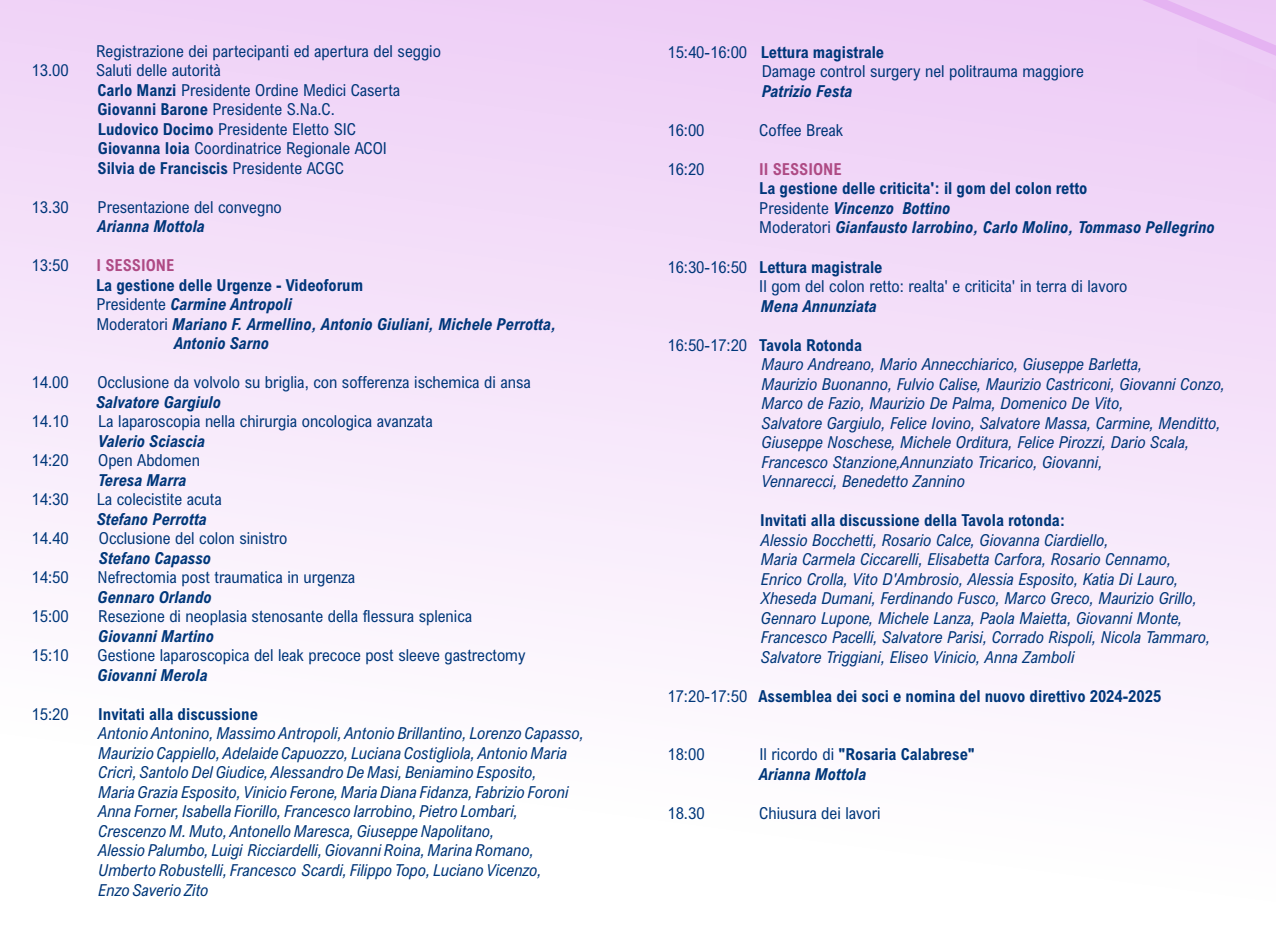
<style>
.page{position:relative;width:1276px;height:936px;background:#fff}
.page>*{position:absolute;margin:0;border:0;box-sizing:border-box;transform-origin:0 0}
.t1{font:italic 16.5px/19.5px "Arial Nova Cond";color:#00377a}
.t2{font:16.5px "Arial Nova Cond";color:#00377a}
.t3{font:italic 700 16.5px/19.5px "Arial Nova Cond";color:#00377a}
.t4{font:700 16.5px "Arial Nova Cond";color:#00377a}
.t5{font:700 16.5px "Arial Nova Cond";color:#ae4a84}
.s1{font-weight:700}
.s2{font-weight:400}
.s3{font-weight:400;font-style:normal}
</style>
<div class="page">
<div style="left:0;top:0;width:1275px;height:935px;background:linear-gradient(to bottom,#efd1f7,#fff)"></div>
<div style="left:894px;top:0;width:381px;height:342px;background:#f1d8f8"></div>
<div style="left:920px;top:0;width:355px;height:134px;background:#eecef6"></div>
<svg style="left:0;top:569px;width:1016px;height:366px"></svg>
<p class="t2" style="left:96px;top:44px;width:346px">Registrazione dei partecipanti ed apertura del seggio</p>
<p class="t2" style="left:32px;top:64px;width:39px">13.00</p>
<p class="t2" style="left:96px;top:64px;width:126px">Saluti delle autorità</p>
<p class="t2" style="left:97px;top:83px;width:304px"><span class="s1">Carlo Manzi</span> Presidente Ordine Medici Caserta</p>
<p class="t2" style="left:97px;top:103px;width:239px"><span class="s1">Giovanni Barone</span> Presidente S.Na.C.</p>
<p class="t2" style="left:98px;top:122px;width:260px"><span class="s1">Ludovico Docimo</span> Presidente Eletto SIC</p>
<p class="t2" style="left:98px;top:142px;width:290px"><span class="s1">Giovanna Ioia</span> Coordinatrice Regionale ACOI</p>
<p class="t4" style="left:98px;top:161px;width:248px">Silvia de Franciscis <span class="s2">Presidente ACGC</span></p>
<p class="t2" style="left:32px;top:200px;width:39px">13.30</p>
<p class="t2" style="left:98px;top:200px;width:186px">Presentazione del convegno</p>
<p class="t3" style="left:98px;top:218px;width:109px">Arianna Mottola</p>
<p class="t2" style="left:32px;top:259px;width:39px">13:50</p>
<p class="t5" style="left:97px;top:259px;width:79px">I SESSIONE</p>
<p class="t4" style="left:96px;top:278px;width:268px">La gestione delle Urgenze - Videoforum</p>
<p class="t3" style="left:96px;top:296px;width:197px"><span class="s3">Presidente</span> Carmine Antropoli</p>
<p class="t3" style="left:96px;top:315px;width:462px"><span class="s3">Moderatori</span> Mariano F. Armellino, Antonio Giuliani, Michele Perrotta,</p>
<p class="t3" style="left:174px;top:335px;width:97px">Antonio Sarno</p>
<p class="t2" style="left:32px;top:376px;width:39px">14.00</p>
<p class="t2" style="left:97px;top:376px;width:435px">Occlusione da volvolo su briglia, con sofferenza ischemica di ansa</p>
<p class="t3" style="left:96px;top:393px;width:126px">Salvatore Gargiulo</p>
<p class="t2" style="left:32px;top:415px;width:39px">14.10</p>
<p class="t2" style="left:98px;top:415px;width:336px">La laparoscopia nella chirurgia oncologica avanzata</p>
<p class="t3" style="left:98px;top:432px;width:108px">Valerio Sciascia</p>
<p class="t2" style="left:32px;top:454px;width:39px">14:20</p>
<p class="t2" style="left:98px;top:454px;width:103px">Open Abdomen</p>
<p class="t3" style="left:98px;top:471px;width:90px">Teresa Marra</p>
<p class="t2" style="left:32px;top:493px;width:39px">14:30</p>
<p class="t2" style="left:97px;top:493px;width:126px">La colecistite acuta</p>
<p class="t3" style="left:97px;top:510px;width:112px">Stefano Perrotta</p>
<p class="t2" style="left:32px;top:532px;width:39px">14.40</p>
<p class="t2" style="left:99px;top:532px;width:190px">Occlusione del colon sinistro</p>
<p class="t3" style="left:99px;top:549px;width:114px">Stefano Capasso</p>
<p class="t3" style="left:97px;top:588px;width:116px">Gennaro Orlando</p>
<p class="t2" style="left:32px;top:571px;width:39px">14:50</p>
<p class="t2" style="left:97px;top:571px;width:259px">Nefrectomia post traumatica in urgenza</p>
<p class="t2" style="left:32px;top:610px;width:39px">15:00</p>
<p class="t2" style="left:98px;top:610px;width:375px">Resezione di neoplasia stenosante della flessura splenica</p>
<p class="t3" style="left:98px;top:627px;width:117px">Giovanni Martino</p>
<p class="t2" style="left:32px;top:649px;width:39px">15:10</p>
<p class="t2" style="left:97px;top:649px;width:429px">Gestione laparoscopica del leak precoce post sleeve gastrectomy</p>
<p class="t3" style="left:97px;top:666px;width:112px">Giovanni Merola</p>
<p class="t2" style="left:32px;top:707px;width:39px">15:20</p>
<p class="t4" style="left:98px;top:707px;width:161px">Invitati alla discussione</p>
<p class="t1" style="left:98px;top:725px;width:487px">Antonio Antonino, Massimo Antropoli, Antonio Brillantino, Lorenzo Capasso,</p>
<p class="t1" style="left:98px;top:744px;width:470px">Maurizio Cappiello, Adelaide Capuozzo, Luciana Costigliola, Antonio Maria</p>
<p class="t1" style="left:98px;top:764px;width:440px">Cricrì, Santolo Del Giudice, Alessandro De Masi, Beniamino Esposito,</p>
<p class="t1" style="left:98px;top:783px;width:472px">Maria Grazia Esposito, Vinicio Ferone, Maria Diana Fidanza, Fabrizio Foroni<br>Anna Forner, Isabella Fiorillo, Francesco Iarrobino, Pietro Lombari,<br>Crescenzo M. Muto, Antonello Maresca, Giuseppe Napolitano,</p>
<p class="t1" style="left:98px;top:861px;width:445px">Umberto Robustelli, Francesco Scardi, Filippo Topo, Luciano Vicenzo,<br>Enzo Saverio Zito</p>
<p class="t1" style="left:98px;top:842px;width:437px">Alessio Palumbo, Luigi Ricciardelli, Giovanni Roina, Marina Romano,</p>
<p class="t4" style="left:667px;top:46px;width:218px"><span class="s2">15:40-16:00</span> Lettura magistrale</p>
<p class="t2" style="left:761px;top:65px;width:324px">Damage control surgery nel politrauma maggiore</p>
<p class="t3" style="left:761px;top:83px;width:92px">Patrizio Festa</p>
<p class="t2" style="left:667px;top:124px;width:39px">16:00</p>
<p class="t2" style="left:759px;top:124px;width:85px">Coffee Break</p>
<p class="t2" style="left:667px;top:163px;width:39px">16:20</p>
<p class="t5" style="left:759px;top:163px;width:84px">II SESSIONE</p>
<p class="t4" style="left:759px;top:182px;width:330px">La gestione delle criticita': il gom del colon retto</p>
<p class="t3" style="left:759px;top:200px;width:457px"><span class="s3">Presidente</span> Vincenzo Bottino<br><span class="s3">Moderatori</span> Gianfausto Iarrobino, Carlo Molino, Tommaso Pellegrino</p>
<p class="t4" style="left:667px;top:260px;width:217px"><span class="s2">16:30-16:50</span> Lettura magistrale</p>
<p class="t2" style="left:759px;top:280px;width:370px">Il gom del colon retto: realta' e criticita' in terra di lavoro</p>
<p class="t3" style="left:761px;top:297px;width:117px">Mena Annunziata</p>
<p class="t4" style="left:667px;top:338px;width:196px"><span class="s2">16:50-17:20</span> Tavola Rotonda</p>
<p class="t1" style="left:761px;top:356px;width:382px">Mauro Andreano, Mario Annecchiarico, Giuseppe Barletta,</p>
<p class="t1" style="left:761px;top:395px;width:363px">Marco de Fazio, Maurizio De Palma, Domenico De Vito,</p>
<p class="t1" style="left:761px;top:375px;width:465px">Maurizio Buonanno, Fulvio Calise, Maurizio Castriconi, Giovanni Conzo,</p>
<p class="t1" style="left:761px;top:414px;width:460px">Salvatore Gargiulo, Felice Iovino, Salvatore Massa, Carmine, Menditto,</p>
<p class="t1" style="left:761px;top:434px;width:429px">Giuseppe Noschese, Michele Orditura, Felice Pirozzi, Dario Scala,<br>Francesco Stanzione,Annunziato Tricarico, Giovanni,</p>
<p class="t1" style="left:761px;top:473px;width:205px">Vennarecci, Benedetto Zannino</p>
<p class="t4" style="left:760px;top:514px;width:307px">Invitati alla discussione della Tavola rotonda:</p>
<p class="t1" style="left:761px;top:531px;width:349px">Alessio Bocchetti, Rosario Calce, Giovanna Ciardiello,</p>
<p class="t1" style="left:761px;top:551px;width:412px">Maria Carmela Ciccarelli, Elisabetta Carfora, Rosario Cennamo,</p>
<p class="t1" style="left:761px;top:570px;width:419px">Enrico Crolla, Vito D'Ambrosio, Alessia Esposito, Katia Di Lauro,</p>
<p class="t1" style="left:761px;top:590px;width:437px">Xheseda Dumani, Ferdinando Fusco, Marco Greco, Maurizio Grillo,</p>
<p class="t1" style="left:761px;top:609px;width:423px">Gennaro Lupone, Michele Lanza, Paola Maietta, Giovanni Monte,</p>
<p class="t1" style="left:761px;top:629px;width:451px">Francesco Pacelli, Salvatore Parisi, Corrado Rispoli, Nicola Tammaro,</p>
<p class="t1" style="left:761px;top:648px;width:315px">Salvatore Triggiani, Eliseo Vinicio, Anna Zamboli</p>
<p class="t4" style="left:667px;top:689px;width:495px"><span class="s2">17:20-17:50</span> Assemblea dei soci e nomina del nuovo direttivo 2024-2025</p>
<p class="t2" style="left:667px;top:748px;width:39px">18:00</p>
<p class="t4" style="left:759px;top:748px;width:217px"><span class="s2">Il ricordo di</span> "Rosaria Calabrese"</p>
<p class="t3" style="left:759px;top:765px;width:109px">Arianna Mottola</p>
<p class="t2" style="left:667px;top:806px;width:39px">18.30</p>
<p class="t2" style="left:759px;top:806px;width:123px">Chiusura dei lavori</p>
</div>
